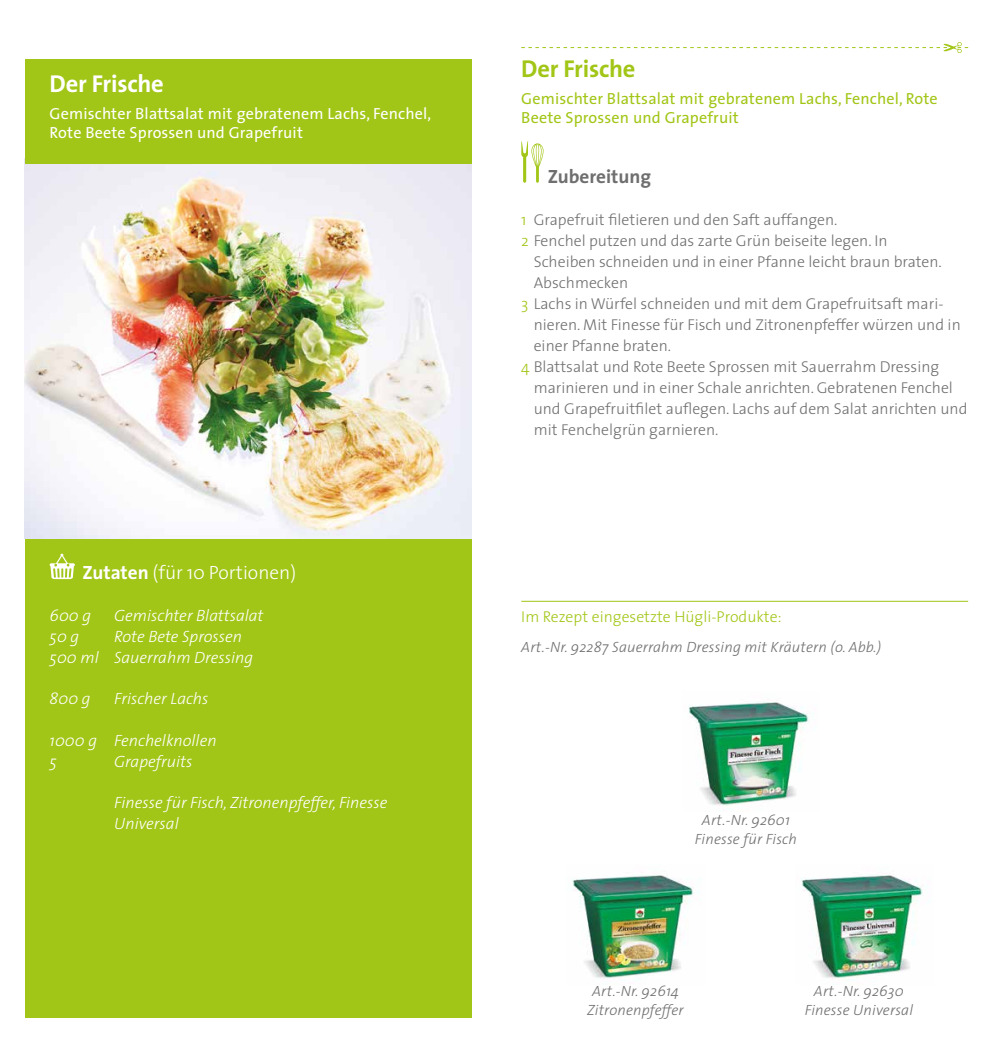
<style>
.page{position:relative;width:993px;height:1042px;background:#fff}
.page>*{position:absolute;margin:0;border:0;box-sizing:border-box;transform-origin:0 0}
.t1{font:700 24.5px "The Sans";letter-spacing:-.01em;color:#fff}
.t2{font:700 24.5px "The Sans";letter-spacing:-.01em;color:#a2c617}
.t3{font:300 19.25px "The Sans";color:#fff}
.t4{font:700 19.25px "The Sans";color:#706f6f}
.t5{font:italic 300 16.45px/20.8px "The Sans";color:#fff}
.t6{font:16.1px/19.2px "The Sans";letter-spacing:.01em;color:#fff}
.t7{font:16.1px/19.2px "The Sans";letter-spacing:.01em;color:#a2c617}
.t8{font:300 15.75px "The Sans";color:#706f6f}
.t9{font:300 15.75px "The Sans";color:#a2c617}
.t10{font:italic 300 14.88px/19.2px "The Sans";letter-spacing:.01em;color:#706f6f;text-align:center}
.s1{font-weight:700}
.s2{color:#a2c617}
</style>
<div class="page">
<svg style="left:521px;top:42px;width:446px;height:11px"></svg>
<img style="left:25px;top:164px;width:446px;height:375px">
<div style="left:25px;top:539px;width:446px;height:478px;background:#a2c617"></div>
<svg style="left:50px;top:554px;width:25px;height:25px"></svg>
<div style="left:25px;top:60px;width:446px;height:104px;background:#a2c617"></div>
<svg style="left:521px;top:141px;width:22px;height:42px"></svg>
<hr style="left:521px;top:601px;width:446px;height:1px;background:#a2c617">
<img style="left:801px;top:875px;width:122px;height:105px">
<img style="left:572px;top:875px;width:127px;height:104px">
<img style="left:688px;top:702px;width:121px;height:104px">
<h1 class="t1" style="left:50px;top:63px;width:116px">Der Frische</h1>
<p class="t6" style="left:50px;top:103px;width:383px">Gemischter Blattsalat mit gebratenem Lachs, Fenchel,<br>Rote Beete Sprossen und Grapefruit</p>
<p class="t3" style="left:82px;top:557px;width:215px"><span class="s1">Zutaten</span> (für 10 Portionen)</p>
<p class="t5" style="left:50px;top:604px;width:43px">600 g</p>
<p class="t5" style="left:114px;top:604px;width:151px">Gemischter Blattsalat</p>
<p class="t5" style="left:50px;top:625px;width:31px">50 g</p>
<p class="t5" style="left:50px;top:625px;width:205px;text-indent:64px">Rote Bete Sprossen<br>500 ml Sauerrahm Dressing</p>
<p class="t5" style="left:50px;top:688px;width:42px">800 g</p>
<p class="t5" style="left:114px;top:688px;width:96px">Frischer Lachs</p>
<p class="t5" style="left:50px;top:729px;width:168px">1000 g Fenchelknollen<br>5</p>
<p class="t5" style="left:114px;top:750px;width:80px">Grapefruits</p>
<p class="t5" style="left:114px;top:792px;width:275px">Finesse für Fisch, Zitronenpfeffer, Finesse<br>Universal</p>
<h1 class="t2" style="left:521px;top:48px;width:116px">Der Frische</h1>
<p class="t7" style="left:521px;top:88px;width:418px">Gemischter Blattsalat mit gebratenem Lachs, Fenchel, Rote<br>Beete Sprossen und Grapefruit</p>
<p class="t4" style="left:547px;top:160px;width:105px">Zubereitung</p>
<p class="t8" style="left:521px;top:206px;width:318px"><span class="s2">1</span> Grapefruit filetieren und den Saft auffangen.</p>
<p class="t8" style="left:521px;top:227px;width:368px"><span class="s2">2</span> Fenchel putzen und das zarte Grün beiseite legen. In</p>
<p class="t8" style="left:533px;top:248px;width:409px">Scheiben schneiden und in einer Pfanne leicht braun braten.</p>
<p class="t8" style="left:533px;top:269px;width:96px">Abschmecken</p>
<p class="t8" style="left:521px;top:290px;width:423px"><span class="s2">3</span> Lachs in Würfel schneiden und mit dem Grapefruitsaft mari-</p>
<p class="t8" style="left:533px;top:311px;width:428px">nieren. Mit Finesse für Fisch und Zitronenpfeffer würzen und in</p>
<p class="t8" style="left:533px;top:332px;width:139px">einer Pfanne braten.</p>
<p class="t8" style="left:521px;top:353px;width:419px"><span class="s2">4</span> Blattsalat und Rote Beete Sprossen mit Sauerrahm Dressing</p>
<p class="t8" style="left:533px;top:374px;width:420px">marinieren und in einer Schale anrichten. Gebratenen Fenchel</p>
<p class="t8" style="left:533px;top:395px;width:435px">und Grapefruitfilet auflegen. Lachs auf dem Salat anrichten und</p>
<p class="t8" style="left:533px;top:416px;width:186px">mit Fenchelgrün garnieren.</p>
<p class="t9" style="left:521px;top:604px;width:262px">Im Rezept eingesetzte Hügli-Produkte:</p>
<p class="t10" style="left:521px;top:636px;width:361px">Art.-Nr. 92287 Sauerrahm Dressing mit Kräutern (o. Abb.)</p>
<p class="t10" style="left:694px;top:810px;width:104px">Art.-Nr. 92601<br>Finesse für Fisch</p>
<p class="t10" style="left:587px;top:981px;width:98px">Art.-Nr. 92614<br>Zitronenpfeffer</p>
<p class="t10" style="left:804px;top:981px;width:110px">Art.-Nr. 92630<br>Finesse Universal</p>
</div>
